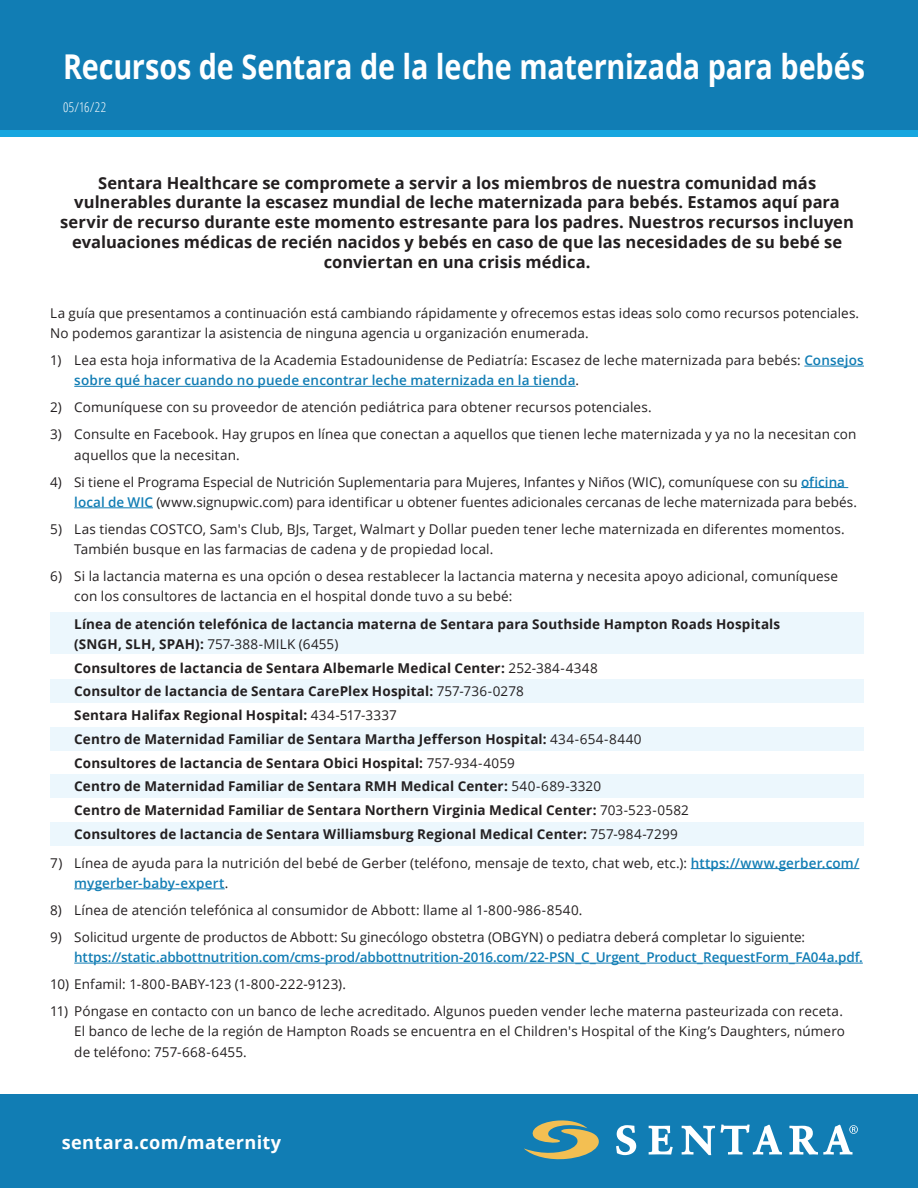
<style>
.page{position:relative;width:918px;height:1188px;background:#fff}
.page>*{position:absolute;margin:0;border:0;box-sizing:border-box;transform-origin:0 0}
.t1{font:700 34.2px "Open Sans";letter-spacing:-.005em;color:#fff;scale:.84 1}
.t2{font:700 18.15px "Open Sans";letter-spacing:.02em;color:#fff}
.t3{font:700 16.5px/19.8px "Open Sans";color:#231f20;text-align:center}
.t4{font:13.5px/20.2px "Open Sans";letter-spacing:.01em;color:#231f20}
.t5{font:700 13.5px/19.5px "Open Sans";letter-spacing:.01em;color:#231f20}
.t6{font:600 13.5px/20.2px "Open Sans";letter-spacing:-.015em;color:#117db4}
.t7{font:300 condensed 13.5px "Open Sans";color:#fff}
.s1{font-weight:600;color:#117db4}
.s2{font-weight:400}
.s3{font-weight:400;color:#231f20}
</style>
<div class="page">
<div style="left:0;top:66px;width:918px;height:71px;background:#16a6df"></div>
<div style="left:0;top:0;width:918px;height:129px;background:#117db4"></div>
<div style="left:0;top:1095px;width:918px;height:93px;background:#117db4"></div>
<svg style="left:616px;top:1125px;width:20px;height:30px"></svg>
<svg style="left:649px;top:1126px;width:24px;height:29px"></svg>
<svg style="left:682px;top:1124px;width:100px;height:31px"></svg>
<svg style="left:789px;top:1125px;width:69px;height:30px"></svg>
<svg style="left:524px;top:1120px;width:75px;height:39px"></svg>
<div style="left:50px;top:613px;width:814px;height:41px;background:#ecf7fd"></div>
<div style="left:50px;top:679px;width:814px;height:24px;background:#ecf7fd"></div>
<div style="left:50px;top:727px;width:814px;height:24px;background:#ecf7fd"></div>
<div style="left:50px;top:774px;width:814px;height:24px;background:#ecf7fd"></div>
<div style="left:50px;top:822px;width:814px;height:24px;background:#ecf7fd"></div>
<hr style="left:804px;top:366px;width:60px;height:1px;background:#117db4">
<hr style="left:74px;top:386px;width:502px;height:1px;background:#117db4">
<hr style="left:801px;top:487px;width:47px;height:1px;background:#117db4">
<hr style="left:74px;top:507px;width:79px;height:1px;background:#117db4">
<hr style="left:691px;top:868px;width:168px;height:1px;background:#117db4">
<hr style="left:74px;top:889px;width:151px;height:1px;background:#117db4">
<hr style="left:74px;top:963px;width:789px;height:1px;background:#117db4">
<p class="t1" style="left:63px;top:43px;width:956px">Recursos de Sentara de la leche maternizada para bebés</p>
<p class="t7" style="left:63px;top:98px;width:44px">05/16/22</p>
<p class="t3" style="left:60px;top:172px;width:795px">Sentara Healthcare se compromete a servir a los miembros de nuestra comunidad más vulnerables durante la escasez mundial de leche maternizada para bebés. Estamos aquí para servir de recurso durante este momento estresante para los padres. Nuestros recursos incluyen evaluaciones médicas de recién nacidos y bebés en caso de que las necesidades de su bebé se conviertan en una crisis médica.</p>
<p class="t4" style="left:50px;top:302px;width:810px">La guía que presentamos a continuación está cambiando rápidamente y ofrecemos estas ideas solo como recursos potenciales.<br>No podemos garantizar la asistencia de ninguna agencia u organización enumerada.</p>
<p class="t4" style="left:74px;top:350px;width:791px;text-indent:-24px">1) Lea esta hoja informativa de la Academia Estadounidense de Pediatría: Escasez de leche maternizada para bebés: <span class="s1">Consejos sobre qué hacer cuando no puede encontrar leche maternizada en la tienda</span>.</p>
<p class="t4" style="left:50px;top:397px;width:603px">2) Comuníquese con su proveedor de atención pediátrica para obtener recursos potenciales.</p>
<p class="t4" style="left:74px;top:424px;width:784px;text-indent:-24px">3) Consulte en Facebook. Hay grupos en línea que conectan a aquellos que tienen leche maternizada y ya no la necesitan con aquellos que la necesitan.</p>
<p class="t4" style="left:74px;top:471px;width:784px;text-indent:-24px">4) Si tiene el Programa Especial de Nutrición Suplementaria para Mujeres, Infantes y Niños (WIC), comuníquese con su <span class="s1">oficina local de WIC</span> (www.signupwic.com) para identificar u obtener fuentes adicionales cercanas de leche maternizada para bebés.</p>
<p class="t4" style="left:74px;top:518px;width:772px;text-indent:-24px">5) Las tiendas COSTCO, Sam's Club, BJs, Target, Walmart y Dollar pueden tener leche maternizada en diferentes momentos.<br>También busque en las farmacias de cadena y de propiedad local.</p>
<p class="t4" style="left:74px;top:566px;width:765px;text-indent:-24px">6) Si la lactancia materna es una opción o desea restablecer la lactancia materna y necesita apoyo adicional, comuníquese con los consultores de lactancia en el hospital donde tuvo a su bebé:</p>
<p class="t5" style="left:74px;top:614px;width:708px">Línea de atención telefónica de lactancia materna de Sentara para Southside Hampton Roads Hospitals (SNGH, SLH, SPAH): <span class="s2">757-388-MILK (6455)</span></p>
<p class="t5" style="left:74px;top:658px;width:525px">Consultores de lactancia de Sentara Albemarle Medical Center: <span class="s2">252-384-4348</span></p>
<p class="t5" style="left:74px;top:681px;width:451px">Consultor de lactancia de Sentara CarePlex Hospital: <span class="s2">757-736-0278</span></p>
<p class="t5" style="left:74px;top:705px;width:324px">Sentara Halifax Regional Hospital: <span class="s2">434-517-3337</span></p>
<p class="t5" style="left:74px;top:729px;width:569px">Centro de Maternidad Familiar de Sentara Martha Jefferson Hospital: <span class="s2">434-654-8440</span></p>
<p class="t5" style="left:74px;top:753px;width:442px">Consultores de lactancia de Sentara Obici Hospital: <span class="s2">757-934-4059</span></p>
<p class="t5" style="left:74px;top:776px;width:528px">Centro de Maternidad Familiar de Sentara RMH Medical Center: <span class="s2">540-689-3320</span></p>
<p class="t5" style="left:74px;top:800px;width:616px">Centro de Maternidad Familiar de Sentara Northern Virginia Medical Center: <span class="s2">703-523-0582</span></p>
<p class="t5" style="left:74px;top:824px;width:605px">Consultores de lactancia de Sentara Williamsburg Regional Medical Center: <span class="s2">757-984-7299</span></p>
<p class="t4" style="left:74px;top:852px;width:787px;text-indent:-24px">7) Línea de ayuda para la nutrición del bebé de Gerber (teléfono, mensaje de texto, chat web, etc.): <span class="s1">https://www.gerber.com/ mygerber-baby-expert</span>.</p>
<p class="t4" style="left:50px;top:899px;width:534px">8) Línea de atención telefónica al consumidor de Abbott: llame al 1-800-986-8540.</p>
<p class="t6" style="left:74px;top:927px;width:790px;text-indent:-24px"><span class="s3">9) Solicitud urgente de productos de Abbott: Su ginecólogo obstetra (OBGYN) o pediatra deberá completar lo siguiente: </span>https://static.abbottnutrition.com/cms-prod/abbottnutrition-2016.com/22-PSN_C_Urgent_Product_RequestForm_FA04a.pdf.</p>
<p class="t4" style="left:50px;top:974px;width:297px">10) Enfamil: 1-800-BABY-123 (1-800-222-9123).</p>
<p class="t4" style="left:74px;top:1001px;width:772px;text-indent:-24px">11) Póngase en contacto con un banco de leche acreditado. Algunos pueden vender leche materna pasteurizada con receta.<br>El banco de leche de la región de Hampton Roads se encuentra en el Children's Hospital of the King’s Daughters, número de teléfono: 757-668-6455.</p>
<p class="t2" style="left:62px;top:1130px;width:221px">sentara.com/maternity</p>
</div>
